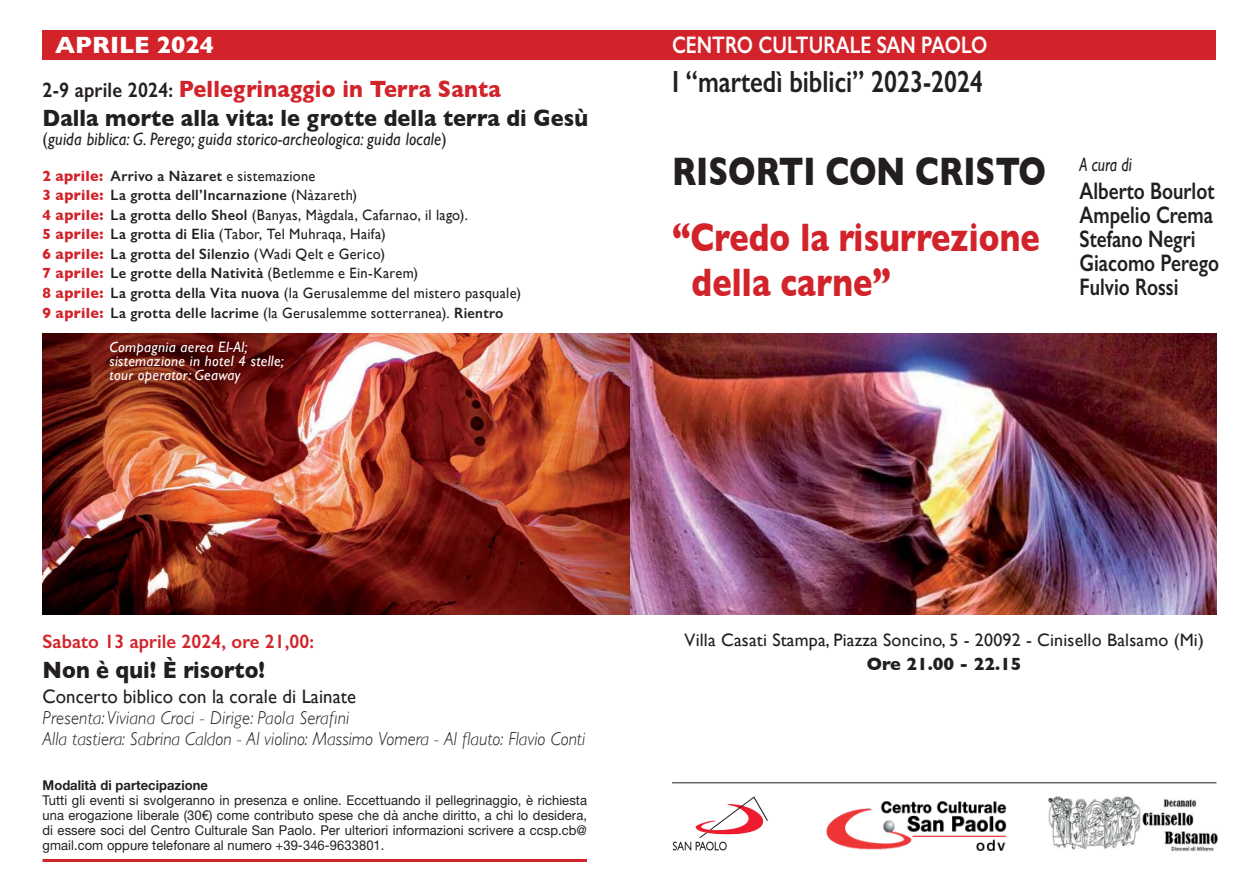
<style>
.page{position:relative;width:1259px;height:893px;background:#fff}
.page>*{position:absolute;margin:0;border:0;box-sizing:border-box;transform-origin:0 0}
.t1{font:700 40.5px/45px "Gill Sans";letter-spacing:.005em;color:#d2232a;scale:.8 1}
.t2{font:700 40.5px "Gill Sans";color:#231f20;scale:.8 1}
.t3{font:600 30.75px "Gill Sans";color:#231f20;scale:.8 1}
.t4{font:700 24px/28.5px "Gill Sans";letter-spacing:.005em;color:#231f20;scale:.9 1}
.t5{font:600 24px/24px "Gill Sans";color:#231f20;scale:.8 1}
.t6{font:600 24px "Gill Sans";color:#fff;scale:.8 1}
.t7{font:700 24px "Gill Sans";color:#fff}
.t8{font:19.5px "Gill Sans";letter-spacing:.005em;color:#231f20;scale:.96 1}
.t9{font:600 19.5px "Gill Sans";letter-spacing:.005em;color:#d2232a;scale:.96 1}
.t10{font:italic 19.5px "Gill Sans";color:#231f20;scale:.8 1}
.t11{font:italic 300 18.75px/21px "Gill Sans";letter-spacing:.005em;color:#231f20;scale:.96 1}
.t12{font:italic 18px "Gill Sans";letter-spacing:.015em;color:#231f20;scale:.9 1}
.t13{font:18px "Gill Sans";letter-spacing:.01em;color:#231f20}
.t14{font:700 18px "Gill Sans";color:#231f20}
.t15{font:15px/19.5px "Gill Sans";letter-spacing:.02em;color:#231f20;scale:.96 1}
.t16{font:italic 15px/14.2px "Gill Sans";letter-spacing:.02em;color:#fff}
.t17{font:13.5px/15px "Helvetica Neue LT Std";letter-spacing:.005em;color:#231f20;text-align:justify;scale:.96 1}
.t18{font:700 13.5px "Helvetica Neue LT Std";letter-spacing:.005em;color:#231f20;scale:.96 1}
.s1{font-weight:600;font-size:21px}
.s2{color:#d2232a}
.s3{font-style:normal}
.s4{font-weight:700;color:#d2232a}
.s5{font-weight:600}
</style>
<div class="page">
<img style="left:43px;top:334px;width:1173px;height:280px">
<div style="left:43px;top:30px;width:1173px;height:30px;background:#d2232a"></div>
<img style="left:827px;top:801px;width:179px;height:49px">
<svg style="left:673px;top:796px;width:95px;height:54px"></svg>
<img style="left:1048px;top:796px;width:169px;height:56px">
<hr style="left:672px;top:782px;width:544px;height:1px;background:#231f20">
<hr style="left:43px;top:859px;width:544px;height:3px;background:#d2232a">
<h3 class="t7" style="left:55px;top:31px;width:160px">APRILE 2024</h3>
<h3 class="t4" style="left:43px;top:75px;width:608px"><span class="s1">2-9 aprile 2024:</span> <span class="s2">Pellegrinaggio in Terra Santa<br></span>Dalla morte alla vita: le grotte della terra di Gesù</h3>
<p class="t12" style="left:43px;top:129px;width:451px"><span class="s3">(</span>guida biblica: G. Perego; guida storico-archeologica: guida locale<span class="s3">)</span></p>
<p class="t15" style="left:43px;top:166px;width:500px"><span class="s4">2 aprile:</span> <span class="s5">Arrivo a Nàzaret</span> e sistemazione<br><span class="s4">3 aprile:</span> <span class="s5">La grotta dell’Incarnazione</span> (Nàzareth)<br><span class="s4">4 aprile:</span> <span class="s5">La grotta dello Sheol</span> (Banyas, Màgdala, Cafarnao, il lago).<br><span class="s4">5 aprile:</span> <span class="s5">La grotta di Elia</span> (Tabor, Tel Muhraqa, Haifa)<br><span class="s4">6 aprile:</span> <span class="s5">La grotta del Silenzio</span> (Wadi Qelt e Gerico)<br><span class="s4">7 aprile:</span> <span class="s5">Le grotte della Natività</span> (Betlemme e Ein-Karem)<br><span class="s4">8 aprile:</span> <span class="s5">La grotta della Vita nuova</span> (la Gerusalemme del mistero pasquale)<br><span class="s4">9 aprile:</span> <span class="s5">La grotta delle lacrime</span> (la Gerusalemme sotterranea). <span class="s5">Rientro</span></p>
<p class="t16" style="left:109px;top:339px;width:176px">Compagnia aerea El-Al; sistemazione in hotel 4 stelle; tour operator: Geaway</p>
<h3 class="t6" style="left:672px;top:30px;width:396px">CENTRO CULTURALE SAN PAOLO</h3>
<h2 class="t3" style="left:672px;top:63px;width:390px">I “martedì biblici” 2023-2024</h2>
<h1 class="t2" style="left:672px;top:148px;width:469px">RISORTI CON CRISTO</h1>
<h1 class="t1" style="left:691px;top:215px;width:437px;text-indent:-20px">“Credo la risurrezione della carne”</h1>
<h3 class="t10" style="left:1079px;top:153px;width:67px">A cura di</h3>
<h3 class="t5" style="left:1079px;top:179px;width:176px">Alberto Bourlot<br>Ampelio Crema<br>Stefano Negri<br>Giacomo Perego<br>Fulvio Rossi</h3>
<h3 class="t9" style="left:43px;top:629px;width:284px">Sabato 13 aprile 2024, ore 21,00:</h3>
<h3 class="t4" style="left:43px;top:655px;width:249px">Non è qui! È risorto!</h3>
<h3 class="t8" style="left:43px;top:685px;width:328px">Concerto biblico con la corale di Lainate</h3>
<p class="t11" style="left:43px;top:708px;width:567px">Presenta: Viviana Croci - Dirige: Paola Serafini<br>Alla tastiera: Sabrina Caldon - Al violino: Massimo Vomera - Al flauto: Flavio Conti</p>
<p class="t18" style="left:43px;top:781px;width:174px">Modalità di partecipazione</p>
<p class="t17" style="left:43px;top:794px;width:568px">Tutti gli eventi si svolgeranno in presenza e online. Eccettuando il pellegrinaggio, è richiesta una erogazione liberale (30€) come contributo spese che dà anche diritto, a chi lo desidera, di essere soci del Centro Culturale San Paolo. Per ulteriori informazioni scrivere a ccsp.cb@ gmail.com oppure telefonare al numero +39-346-9633801.</p>
<p class="t13" style="left:684px;top:629px;width:521px">Villa Casati Stampa, Piazza Soncino, 5 - 20092 - Cinisello Balsamo (Mi)</p>
<p class="t14" style="left:867px;top:653px;width:156px">Ore 21.00 - 22.15</p>
</div>
